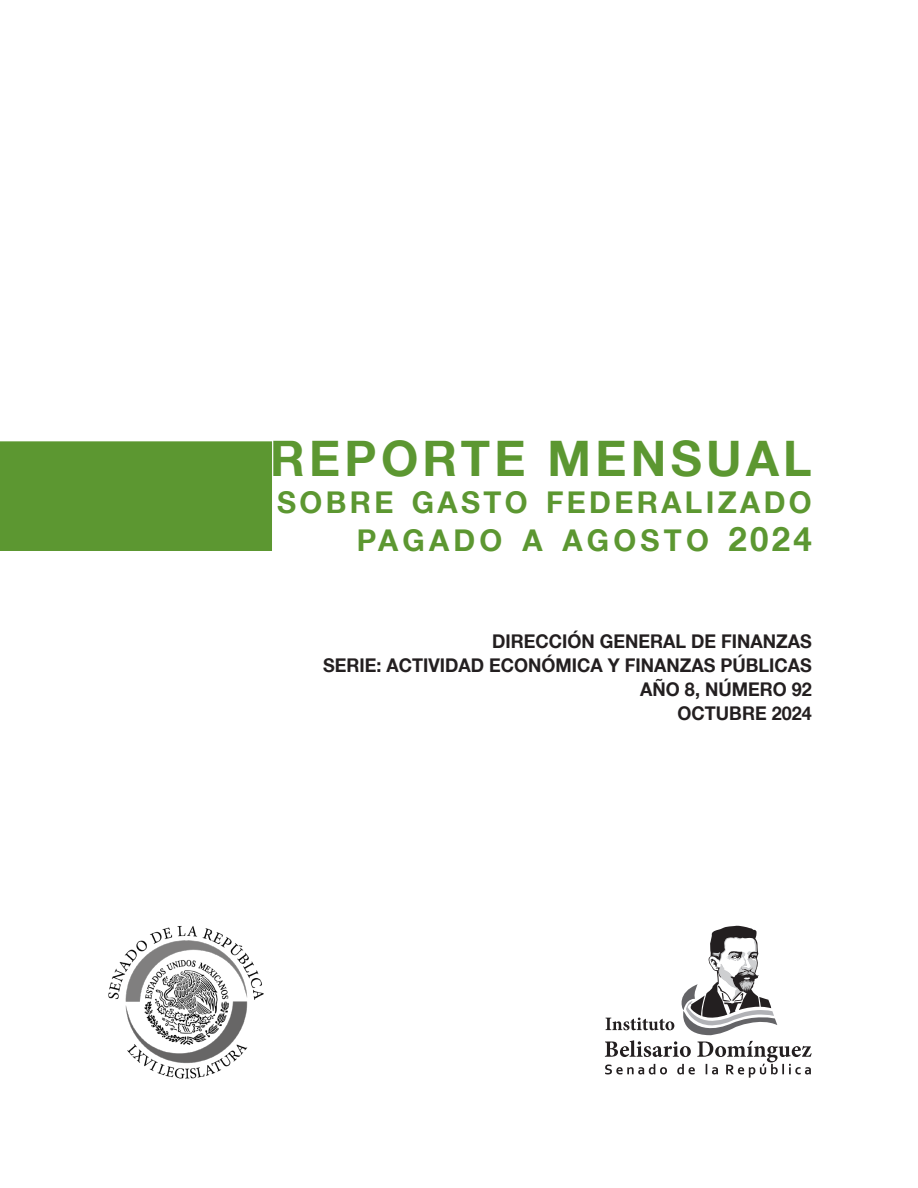
<style>
.page{position:relative;width:918px;height:1188px;background:#fff}
.page>*{position:absolute;margin:0;border:0;box-sizing:border-box;transform-origin:0 0}
.t1{font:700 48.9px "Helvetica Neue LT Com";letter-spacing:.09em;color:#5c9731}
.t2{font:700 30px "Helvetica Neue LT Com";letter-spacing:.115em;color:#5c9731}
.t3{font:700 30px "Helvetica Neue LT Com";letter-spacing:.145em;color:#5c9731}
.t4{font:700 18.9px "Helvetica Neue LT Com";color:#231f20;scale:.95 1}
.s1{font-size:33.6px}
</style>
<div class="page">
<img style="left:108px;top:925px;width:156px;height:154px">
<svg style="left:605px;top:926px;width:207px;height:152px"></svg>
<div style="left:0;top:441px;width:272px;height:110px;background:#5c9731"></div>
<p class="t1" style="left:270px;top:427px;width:543px">REPORTE MENSUAL</p>
<p class="t2" style="left:277px;top:484px;width:536px">SOBRE GASTO FEDERALIZADO</p>
<p class="t3" style="left:357px;top:521px;width:457px">PAGADO A AGOSTO <span class="s1">2024</span></p>
<p class="t4" style="left:492px;top:630px;width:338px">DIRECCIÓN GENERAL DE FINANZAS</p>
<p class="t4" style="left:323px;top:654px;width:516px">SERIE: ACTIVIDAD ECONÓMICA Y FINANZAS PÚBLICAS</p>
<p class="t4" style="left:640px;top:678px;width:182px">AÑO 8, NÚMERO 92</p>
<p class="t4" style="left:678px;top:702px;width:143px">OCTUBRE 2024</p>
</div>
